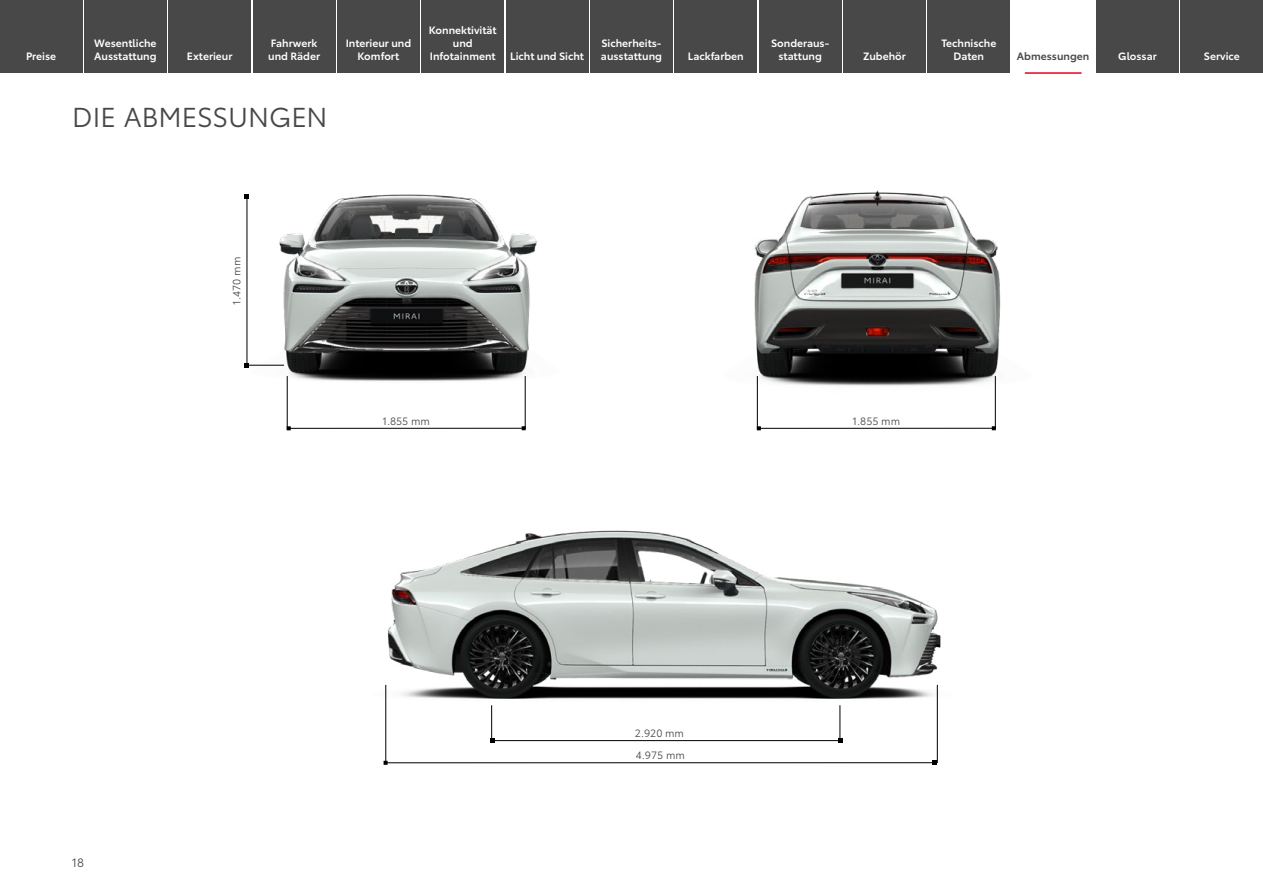
<style>
.page{position:relative;width:1263px;height:893px;background:#fff}
.page>*{position:absolute;margin:0;border:0;box-sizing:border-box;transform-origin:0 0}
._1_Headline{font:27px "Toyota Type";color:#474847}
.t1{font:12px "Toyota Type";color:#474847}
._1_Verlinkung{font:600 10.5px/12.6px "Toyota Type";color:#fff;text-align:center}
._1_Inhalt_mittig_PREIS{font:10.5px "Toyota Type";color:#474847}
._1_Verlinkung_aktuell{font:600 10.5px "Toyota Type";color:#474847}
</style>
<div class="page">
<img style="left:244px;top:194px;width:293px;height:231px">
<img style="left:754px;top:190px;width:247px;height:239px">
<hr style="left:289px;top:428px;width:235px;height:1px;background:#000">
<hr style="left:287px;top:376px;width:1px;height:54px;background:#000">
<hr style="left:525px;top:376px;width:1px;height:53px;background:#000">
<hr style="left:759px;top:428px;width:235px;height:1px;background:#000">
<hr style="left:757px;top:376px;width:1px;height:54px;background:#000">
<hr style="left:995px;top:376px;width:1px;height:53px;background:#000">
<img style="left:385px;top:530px;width:556px;height:188px">
<hr style="left:386px;top:762px;width:549px;height:1px;background:#000">
<svg style="left:384px;top:761px;width:4px;height:4px"></svg>
<svg style="left:933px;top:761px;width:4px;height:4px"></svg>
<hr style="left:385px;top:685px;width:1px;height:79px;background:#000">
<hr style="left:937px;top:685px;width:1px;height:78px;background:#000">
<hr style="left:492px;top:740px;width:348px;height:1px;background:#000">
<svg style="left:838px;top:739px;width:4px;height:4px"></svg>
<hr style="left:491px;top:705px;width:1px;height:37px;background:#000">
<hr style="left:839px;top:705px;width:1px;height:36px;background:#000">
<hr style="left:246px;top:196px;width:1px;height:169px;background:#000">
<svg style="left:245px;top:363px;width:4px;height:4px"></svg>
<svg style="left:245px;top:194px;width:4px;height:4px"></svg>
<hr style="left:247px;top:365px;width:37px;height:1px;background:#000">
<div style="left:0;top:0;width:82px;height:72px;background:#474847"></div>
<div style="left:84px;top:0;width:83px;height:72px;background:#474847"></div>
<div style="left:169px;top:0;width:82px;height:72px;background:#474847"></div>
<div style="left:253px;top:0;width:82px;height:72px;background:#474847"></div>
<div style="left:337px;top:0;width:83px;height:72px;background:#474847"></div>
<div style="left:422px;top:0;width:82px;height:72px;background:#474847"></div>
<div style="left:506px;top:0;width:82px;height:72px;background:#474847"></div>
<div style="left:590px;top:0;width:83px;height:72px;background:#474847"></div>
<div style="left:675px;top:0;width:82px;height:72px;background:#474847"></div>
<div style="left:759px;top:0;width:82px;height:72px;background:#474847"></div>
<div style="left:843px;top:0;width:83px;height:72px;background:#474847"></div>
<div style="left:928px;top:0;width:82px;height:72px;background:#474847"></div>
<hr style="left:1025px;top:72px;width:56px;height:2px;background:#e7001d">
<div style="left:1096px;top:0;width:83px;height:72px;background:#474847"></div>
<div style="left:1181px;top:0;width:82px;height:72px;background:#474847"></div>
<p class="_1_Verlinkung" style="left:26px;top:49px;width:32px">Preise</p>
<p class="_1_Verlinkung" style="left:94px;top:36px;width:64px;text-align:left">Wesentliche<br>Ausstattung</p>
<p class="_1_Verlinkung" style="left:187px;top:49px;width:47px">Exterieur</p>
<p class="_1_Verlinkung" style="left:268px;top:36px;width:53px;text-align:left">Fahrwerk und Räder</p>
<p class="_1_Verlinkung" style="left:346px;top:36px;width:67px">Interieur und<br>Komfort</p>
<p class="_1_Verlinkung" style="left:429px;top:23px;width:69px">Konnektivität und<br>Infotainment</p>
<p class="_1_Verlinkung" style="left:510px;top:49px;width:75px">Licht und Sicht</p>
<p class="_1_Verlinkung" style="left:601px;top:36px;width:63px;text-align:left">Sicherheits&shy;ausstattung</p>
<p class="_1_Headline" style="left:72px;top:97px;width:257px">DIE ABMESSUNGEN</p>
<p class="_1_Verlinkung" style="left:688px;top:49px;width:57px">Lackfarben</p>
<p class="_1_Verlinkung" style="left:771px;top:36px;width:60px">Sonderaus&shy;stattung</p>
<p class="_1_Verlinkung" style="left:863px;top:49px;width:44px">Zubehör</p>
<p class="_1_Verlinkung" style="left:941px;top:36px;width:56px">Technische<br>Daten</p>
<p class="_1_Verlinkung_aktuell" style="left:1017px;top:48px;width:74px">Abmessungen</p>
<p class="_1_Verlinkung" style="left:1118px;top:49px;width:40px">Glossar</p>
<p class="_1_Verlinkung" style="left:1204px;top:49px;width:37px">Service</p>
<p class="_1_Inhalt_mittig_PREIS" style="left:229px;top:305px;width:49px;rotate:-90deg">1.470 mm</p>
<p class="_1_Inhalt_mittig_PREIS" style="left:382px;top:413px;width:49px">1.855 mm</p>
<p class="_1_Inhalt_mittig_PREIS" style="left:852px;top:413px;width:49px">1.855 mm</p>
<p class="t1" style="left:72px;top:854px;width:14px">18</p>
<p class="_1_Inhalt_mittig_PREIS" style="left:635px;top:725px;width:51px">2.920 mm</p>
<p class="_1_Inhalt_mittig_PREIS" style="left:636px;top:748px;width:51px">4.975 mm</p>
</div>
